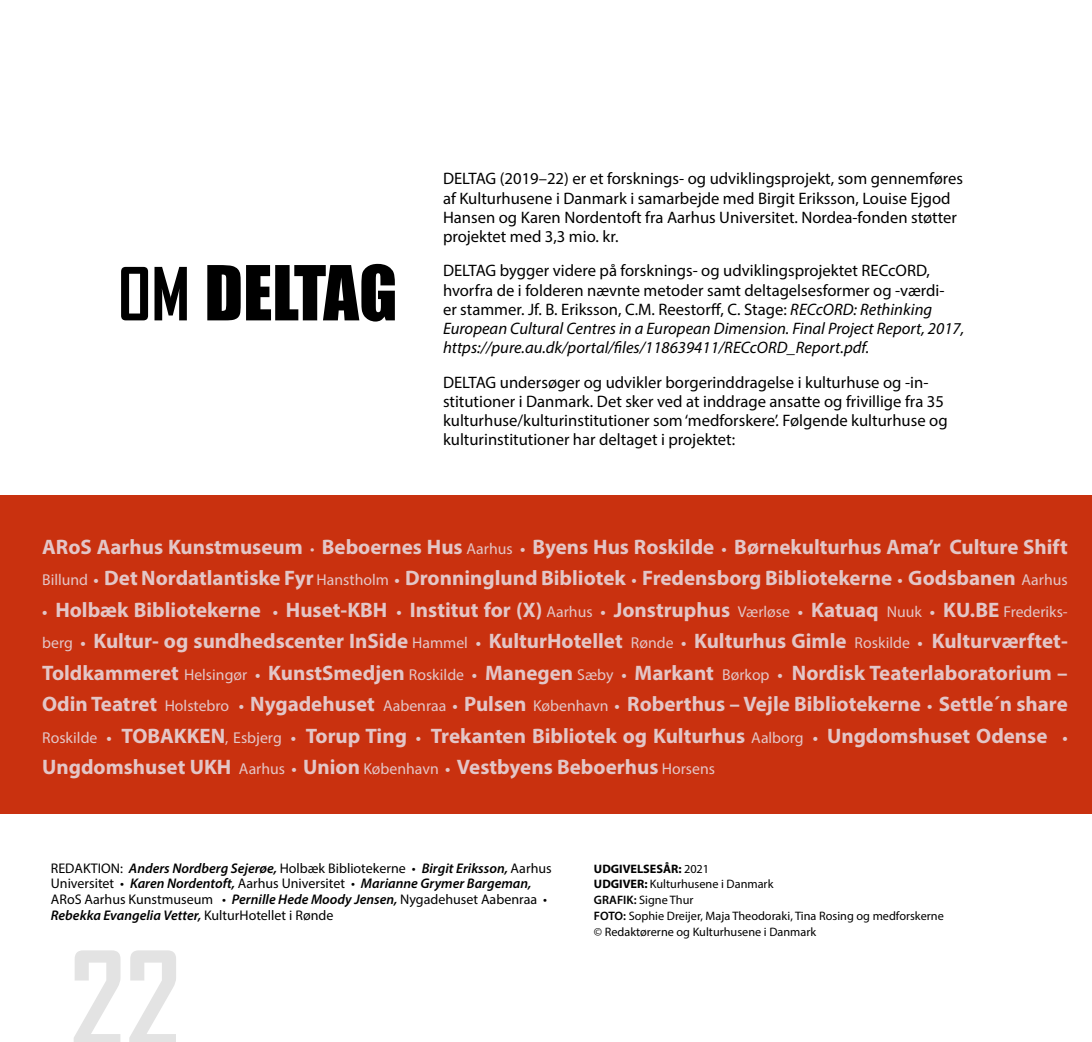
<style>
.page{position:relative;width:1092px;height:1042px;background:#fff}
.page>*{position:absolute;margin:0;border:0;box-sizing:border-box;transform-origin:0 0}
.t1{font:700 126px "Agency FB";color:#e3e3e3}
.t2{font:70px "Impact";color:#000}
.t3{font:700 21px/31.5px "Myriad Pro";color:#e3c6c7}
.t4{font:16.62px/19.2px "Myriad Pro";color:#000}
.t5{font:14px/15.8px "Myriad Pro";color:#000}
.t6{font:12.25px/15.8px "Myriad Pro";color:#000}
.s1{font-family:"Agency FB";font-weight:700}
.s2{font-style:italic}
.s3{font-weight:400;font-size:15.75px}
.s4{font-size:15.75px}
.s5{font-weight:600;font-style:italic}
.s6{font-weight:700}
.s7{font-weight:600}
</style>
<div class="page">
<div style="left:0;top:495px;width:1091px;height:318px;background:#c9310f"></div>
<h2 class="t2" style="left:118px;top:239px;width:281px"><span class="s1">OM</span> DELTAG</h2>
<p class="t4" style="left:443px;top:169px;width:521px">DELTAG (2019–22) er et forsknings- og udviklingsprojekt, som gennemføres af Kulturhusene i Danmark i samarbejde med Birgit Eriksson, Louise Ejgod Hansen og Karen Nordentoft fra Aarhus Universitet. Nordea-fonden støtter projektet med 3,3 mio. kr.</p>
<p class="t4" style="left:443px;top:261px;width:522px">DELTAG bygger videre på forsknings- og udviklingsprojektet RECcORD, hvorfra de i folderen nævnte metoder samt deltagelsesformer og -værdi-<br>er stammer. Jf. B. Eriksson, C.M. Reestorff, C. Stage: <span class="s2">RECcORD: Rethinking European Cultural Centres in a European Dimension. Final Project Report, 2017, https://pure.au.dk/portal/files/118639411/RECcORD_Report.pdf.</span></p>
<p class="t4" style="left:443px;top:372px;width:506px">DELTAG undersøger og udvikler borgerinddragelse i kulturhuse og -in&shy;stitutioner i Danmark. Det sker ved at inddrage ansatte og frivillige fra 35 kulturhuse/kulturinstitutioner som ‘medforskere’. Følgende kulturhuse og kulturinstitutioner har deltaget i projektet:</p>
<p class="t3" style="left:42px;top:530px;width:1026px">ARoS Aarhus Kunstmuseum <span class="s3">•</span> Beboernes Hus <span class="s3">Aarhus</span> <span class="s4">•</span> Byens Hus Roskilde <span class="s4">•</span> Børnekulturhus Ama’r Culture Shift<br><span class="s3">Billund</span> <span class="s4">•</span> Det Nordatlantiske Fyr <span class="s3">Hanstholm</span> <span class="s4">•</span> Dronninglund Bibliotek <span class="s4">•</span> Fredensborg Bibliotekerne <span class="s4">•</span> Godsbanen <span class="s3">Aarhus</span></p>
<p class="t3" style="left:42px;top:593px;width:1027px;text-align:justify"><span class="s4">•</span> Holbæk Bibliotekerne <span class="s4">•</span> Huset-KBH <span class="s4">•</span> Institut for (X) <span class="s3">Aarhus</span> <span class="s4">•</span> Jonstruphus <span class="s3">Værløse</span> <span class="s4">•</span> Katuaq <span class="s3">Nuuk</span> <span class="s4">•</span> KU.BE <span class="s3">Frederiks&shy;berg</span> <span class="s4">•</span> Kultur- og sundhedscenter InSide <span class="s3">Hammel</span> <span class="s4">•</span> KulturHotellet <span class="s3">Rønde</span> <span class="s4">•</span> Kulturhus Gimle <span class="s3">Roskilde</span> <span class="s4">•</span> Kulturværftet-Toldkammeret <span class="s3">Helsingør</span> <span class="s4">•</span> KunstSmedjen <span class="s3">Roskilde</span> <span class="s4">•</span> Manegen <span class="s3">Sæby</span> <span class="s4">•</span> Markant <span class="s3">Børkop</span> <span class="s4">•</span> Nordisk Teaterlaboratorium – Odin Teatret <span class="s3">Holstebro</span> <span class="s4">•</span> Nygadehuset <span class="s3">Aabenraa</span> <span class="s4">•</span> Pulsen <span class="s3">København</span> <span class="s4">•</span> Roberthus – Vejle Bibliotekerne <span class="s4">•</span> Settle´n share <span class="s3">Roskilde</span> <span class="s4">•</span> TOBAKKEN<span class="s3">, Esbjerg</span> <span class="s4">•</span> Torup Ting <span class="s4">•</span> Trekanten Bibliotek og Kulturhus <span class="s3">Aalborg</span> <span class="s4">•</span> Ungdomshuset Odense <span class="s4">• </span>Ungdomshuset UKH <span class="s3">Aarhus</span> <span class="s4">•</span> Union <span class="s3">København</span> <span class="s4">•</span> Vestbyens Beboerhus <span class="s3">Horsens</span></p>
<p class="t5" style="left:51px;top:860px;width:502px">REDAKTION: <span class="s5">Anders Nordberg Sejerøe,</span> Holbæk Bibliotekerne • <span class="s5">Birgit Eriksson,</span> Aarhus Universitet • <span class="s5">Karen Nordentoft,</span> Aarhus Universitet • <span class="s5">Marianne Grymer Bargeman, </span>ARoS Aarhus Kunstmuseum • <span class="s5">Pernille Hede Moody Jensen,</span> Nygadehuset Aabenraa • <span class="s5">Rebekka Evangelia Vetter,</span> KulturHotellet i Rønde</p>
<h1 class="t1" style="left:69px;top:921px;width:113px">22</h1>
<p class="t6" style="left:594px;top:860px;width:351px"><span class="s6">UDGIVELSESÅR:</span> 2021<br><span class="s6">UDGIVER:</span> Kulturhusene i Danmark<br><span class="s7">GRAFIK:</span> Signe Thur<br><span class="s7">FOTO:</span> Sophie Dreijer, Maja Theodoraki, Tina Rosing og medforskerne © Redaktørerne og Kulturhusene i Danmark</p>
</div>
